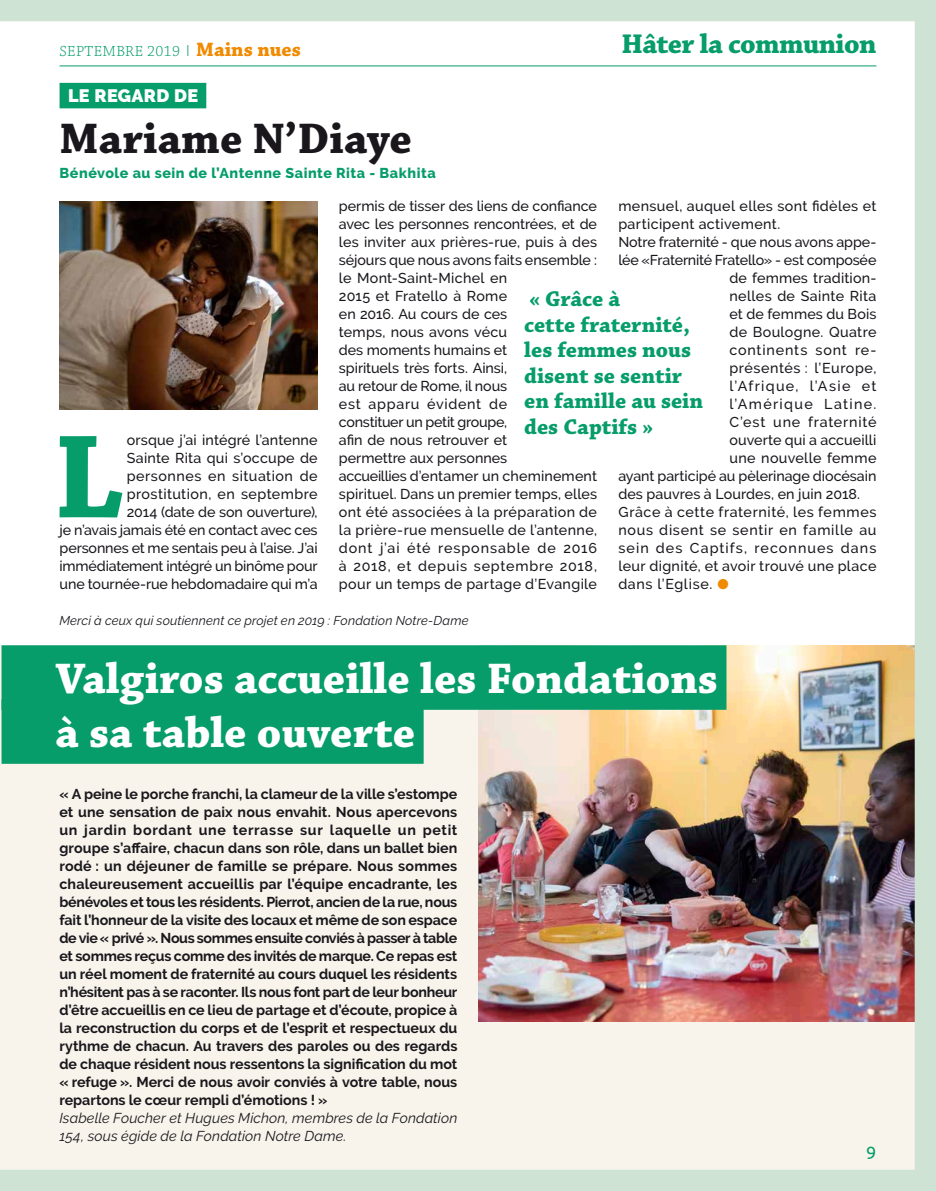
<style>
.page{position:relative;width:936px;height:1191px;background:#fff}
.page>*{position:absolute;margin:0;border:0;box-sizing:border-box;transform-origin:0 0}
.t1{font:700 124.95px "Chaparral Pro";color:#069d6a}
.t2{font:700 45px/54px "Chaparral Pro";color:#fff}
.t3{font:700 45px "Chaparral Pro";color:#1a171c}
.t4{font:700 28.5px "Chaparral Pro";letter-spacing:-.02em;color:#069d6a}
.t5{font:700 22.5px/25.5px "Chaparral Pro";color:#069d6a}
.t6{font:900 18px "Raleway";letter-spacing:.02em;color:#fff}
.t7{font:18px "Ubuntu";color:#069d6a}
.t8{font:300 15.45px "Chaparral Pro";letter-spacing:.02em;color:#069d6a}
.t9{font:500 14.25px/18px "Raleway";letter-spacing:.01em;color:#1a171c;text-align:right}
.t10{font:700 14.25px/18px "Raleway";color:#1a171c;text-align:justify}
.t11{font:italic 14.25px/18px "Raleway";letter-spacing:.01em;color:#1a171c}
.t12{font:500 14.25px "Raleway";letter-spacing:.04em;color:#1a171c}
.t13{font:800 14.25px "Raleway";letter-spacing:.04em;color:#069d6a}
.t14{font:500 14.25px "Raleway";letter-spacing:-.015em;color:#1a171c}
.t15{font:500 14.25px "Raleway";letter-spacing:.095em;color:#1a171c}
.t16{font:500 14.25px "Raleway";letter-spacing:.05em;color:#1a171c}
.t17{font:500 14.25px "Raleway";letter-spacing:.075em;color:#1a171c}
.t18{font:500 14.25px "Raleway";letter-spacing:.055em;color:#1a171c}
.t19{font:500 14.25px "Raleway";letter-spacing:.06em;color:#1a171c}
.t20{font:500 14.25px "Raleway";letter-spacing:.045em;color:#1a171c}
.t21{font:italic 12.75px "Raleway";letter-spacing:.01em;color:#1a171c}
.s1{font-family:"Raleway"}
.s2{font-weight:700;font-size:20.4px;color:#f08a00}
.s3{color:#f08a00}
</style>
<div class="page">
<img style="left:0;top:0;width:935px;height:1191px">
<p class="t8" style="left:60px;top:42px;width:243px">SEPTEMBRE 2019 <span class="s1">I</span> <span class="s2">Mains nues</span></p>
<h3 class="t4" style="left:621px;top:27px;width:256px">Hâter la communion</h3>
<p class="t6" style="left:68px;top:85px;width:132px">LE REGARD DE</p>
<h2 class="t3" style="left:60px;top:112px;width:354px">Mariame N’Diaye</h2>
<p class="t13" style="left:60px;top:165px;width:378px">Bénévole au sein de l’Antenne Sainte Rita - Bakhita</p>
<p class="t9" style="left:60px;top:431px;width:259px">orsque j’ai intégré l’antenne<br>Sainte Rita qui s’occupe de personnes en situation de prostitution, en septembre<br>2014 (date de son ouverture),<br>je n’avais jamais été en contact avec ces personnes et me sentais peu à l’aise. J’ai immédiatement intégré un binôme pour une tournée-rue hebdomadaire qui m’a</p>
<h1 class="t1" style="left:54px;top:404px;width:71px">L</h1>
<p class="t9" style="left:339px;top:197px;width:259px;text-align:left">permis de tisser des liens de confiance avec les personnes rencontrées, et de les inviter aux prières-rue, puis à des séjours que nous avons faits ensemble : le Mont-Saint-Michel en<br>2015 et Fratello à Rome<br>en 2016. Au cours de ces<br>temps, nous avons vécu<br>des moments humains et<br>spirituels très forts. Ainsi,<br>au retour de Rome, il nous<br>est apparu évident de<br>constituer un petit groupe,<br>afin de nous retrouver et<br>permettre aux personnes<br>accueillies d’entamer un cheminement spirituel. Dans un premier temps, elles ont été associées à la préparation de la prière-rue mensuelle de l’antenne, dont j’ai été responsable de 2016 à 2018, et depuis septembre 2018, pour un temps de partage d’Evangile</p>
<p class="t9" style="left:618px;top:197px;width:259px">mensuel, auquel elles sont fidèles et</p>
<p class="t9" style="left:618px;top:215px;width:163px">participent activement.</p>
<p class="t9" style="left:618px;top:233px;width:259px">Notre fraternité - que nous avons appe-</p>
<p class="t14" style="left:618px;top:252px;width:259px">lée «Fraternité Fratello» - est composée</p>
<p class="t9" style="left:729px;top:269px;width:148px">de femmes tradition-</p>
<p class="t9" style="left:729px;top:287px;width:148px">nelles de Sainte Rita</p>
<p class="t9" style="left:729px;top:305px;width:148px">et de femmes du Bois</p>
<p class="t9" style="left:729px;top:323px;width:148px">de Boulogne. Quatre</p>
<p class="t19" style="left:729px;top:342px;width:148px">continents sont re-</p>
<p class="t12" style="left:729px;top:360px;width:148px">présentés : l’Europe,</p>
<p class="t15" style="left:729px;top:378px;width:148px">l’Afrique, l’Asie et</p>
<p class="t15" style="left:729px;top:396px;width:148px">l’Amérique Latine.</p>
<p class="t18" style="left:729px;top:414px;width:148px">C’est une fraternité</p>
<p class="t9" style="left:729px;top:431px;width:148px">ouverte qui a accueilli</p>
<p class="t9" style="left:729px;top:449px;width:148px">une nouvelle femme</p>
<p class="t9" style="left:618px;top:467px;width:259px">ayant participé au pèlerinage diocésain</p>
<p class="t9" style="left:618px;top:485px;width:243px">des pauvres à Lourdes, en juin 2018.</p>
<p class="t12" style="left:618px;top:504px;width:259px">Grâce à cette fraternité, les femmes</p>
<p class="t16" style="left:618px;top:522px;width:259px">nous disent se sentir en famille au</p>
<p class="t17" style="left:618px;top:540px;width:259px">sein des Captifs, reconnues dans</p>
<p class="t9" style="left:618px;top:557px;width:259px">leur dignité, et avoir trouvé une place</p>
<p class="t20" style="left:618px;top:576px;width:112px">dans l’Eglise. <span class="s3">●</span></p>
<h3 class="t5" style="left:524px;top:287px;width:180px">« Grâce à<br>cette fraternité, les femmes nous disent se sentir en famille au sein des Captifs »</h3>
<p class="t21" style="left:59px;top:613px;width:410px">Merci à ceux qui soutiennent ce projet en 2019 : Fondation Notre-Dame</p>
<h2 class="t2" style="left:56px;top:653px;width:664px">Valgiros accueille les Fondations à sa table ouverte</h2>
<p class="t10" style="left:59px;top:785px;width:399px">« A peine le porche franchi, la clameur de la ville s’estompe et une sensation de paix nous envahit. Nous apercevons un jardin bordant une terrasse sur laquelle un petit groupe s’affaire, chacun dans son rôle, dans un ballet bien rodé : un déjeuner de famille se prépare. Nous sommes chaleureusement accueillis par l’équipe encadrante, les bénévoles et tous les résidents. Pierrot, ancien de la rue, nous fait l’honneur de la visite des locaux et même de son espace de vie « privé ». Nous sommes ensuite conviés à passer à table et sommes reçus comme des invités de marque. Ce repas est un réel moment de fraternité au cours duquel les résidents n’hésitent pas à se raconter. Ils nous font part de leur bonheur d’être accueillis en ce lieu de partage et d’écoute, propice à la reconstruction du corps et de l’esprit et respectueux du rythme de chacun. Au travers des paroles ou des regards de chaque résident nous ressentons la signification du mot « refuge ». Merci de nous avoir conviés à votre table, nous repartons le cœur rempli d’émotions ! »</p>
<p class="t11" style="left:59px;top:1109px;width:399px">Isabelle Foucher et Hugues Michon, membres de la Fondation<br>154, sous égide de la Fondation Notre Dame.</p>
<p class="t7" style="left:866px;top:1141px;width:12px">9</p>
</div>
